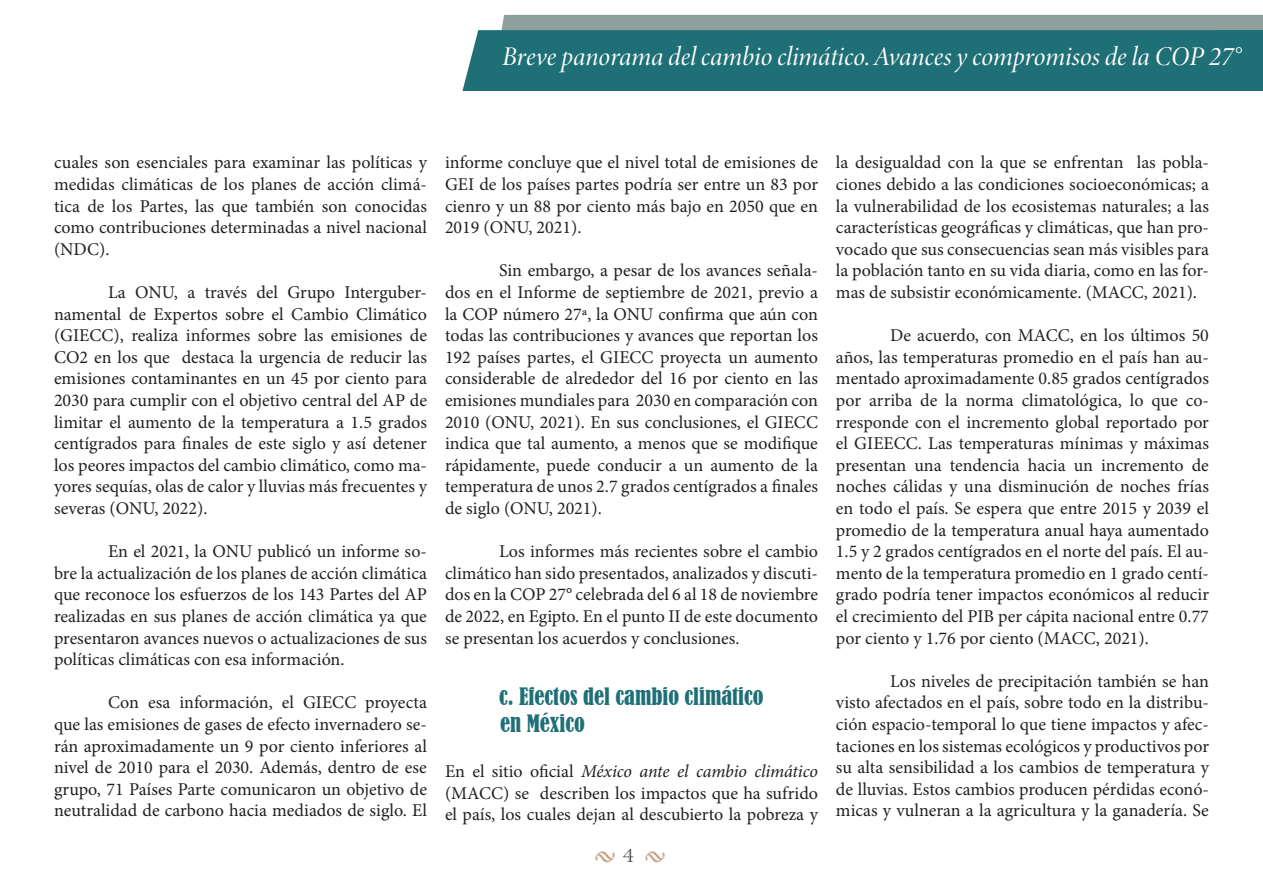
<style>
.page{position:relative;width:1263px;height:893px;background:#fff}
.page>*{position:absolute;margin:0;border:0;box-sizing:border-box;transform-origin:0 0}
.t1{font:italic 27px "Minion Variable Concept";letter-spacing:-.04em;color:#fff}
.t2{font:condensed 22.5px/27px "Bernard";color:#1f6f77}
.t3{font:18px/21.6px "Minion Pro";color:#231f20;text-align:justify}
.t4{font:18px "Castellar";color:#231f20}
.s1{font-style:italic}
</style>
<div class="page">
<div style="left:501px;top:15px;width:745px;height:15px;background:#8f9f9e"></div>
<div style="left:462px;top:30px;width:757px;height:61px;background:#1f6f77"></div>
<div style="left:1246px;top:15px;width:17px;height:30px;background:#8f9f9e"></div>
<div style="left:1219px;top:30px;width:44px;height:61px;background:#1f6f77"></div>
<img style="left:595px;top:851px;width:20px;height:12px">
<img style="left:645px;top:851px;width:20px;height:12px">
<h1 class="t1" style="left:502px;top:37px;width:741px">Breve panorama del cambio climático. Avances y compromisos de la COP 27°</h1>
<p class="t3" style="left:54px;top:152px;width:374px">cuales son esenciales para examinar las políticas y medidas climáticas de los planes de acción climá&shy;tica de los Partes, las que también son conocidas como contribuciones determinadas a nivel nacional (NDC).</p>
<p class="t3" style="left:54px;top:281px;width:374px;text-indent:54px">La ONU, a través del Grupo Interguber&shy;namental de Expertos sobre el Cambio Climático (GIECC), realiza informes sobre las emisiones de CO2 en los que destaca la urgencia de reducir las emisiones contaminantes en un 45 por ciento para 2030 para cumplir con el objetivo central del AP de limitar el aumento de la temperatura a 1.5 grados centígrados para finales de este siglo y así detener los peores impactos del cambio climático, como ma&shy;yores sequías, olas de calor y lluvias más frecuentes y severas (ONU, 2022).</p>
<p class="t3" style="left:54px;top:541px;width:374px;text-indent:54px">En el 2021, la ONU publicó un informe so&shy;bre la actualización de los planes de acción climática que reconoce los esfuerzos de los 143 Partes del AP realizadas en sus planes de acción climática ya que presentaron avances nuevos o actualizaciones de sus políticas climáticas con esa información.</p>
<p class="t3" style="left:54px;top:692px;width:374px;text-indent:54px">Con esa información, el GIECC proyecta que las emisiones de gases de efecto invernadero se&shy;rán aproximadamente un 9 por ciento inferiores al nivel de 2010 para el 2030. Además, dentro de ese grupo, 71 Países Parte comunicaron un objetivo de neutralidad de carbono hacia mediados de siglo. El</p>
<p class="t3" style="left:445px;top:152px;width:375px">informe concluye que el nivel total de emisiones de GEI de los países partes podría ser entre un 83 por cienro y un 88 por ciento más bajo en 2050 que en 2019 (ONU, 2021).</p>
<p class="t3" style="left:445px;top:260px;width:374px;text-indent:54px">Sin embargo, a pesar de los avances señala&shy;dos en el Informe de septiembre de 2021, previo a la COP número 27ª, la ONU confirma que aún con todas las contribuciones y avances que reportan los 192 países partes, el GIECC proyecta un aumento considerable de alrededor del 16 por ciento en las emisiones mundiales para 2030 en comparación con 2010 (ONU, 2021). En sus conclusiones, el GIECC indica que tal aumento, a menos que se modifique rápidamente, puede conducir a un aumento de la temperatura de unos 2.7 grados centígrados a finales de siglo (ONU, 2021).</p>
<p class="t3" style="left:445px;top:541px;width:374px;text-indent:54px">Los informes más recientes sobre el cambio climático han sido presentados, analizados y discuti&shy;dos en la COP 27° celebrada del 6 al 18 de noviembre de 2022, en Egipto. En el punto II de este documento se presentan los acuerdos y conclusiones.</p>
<p class="t2" style="left:499px;top:683px;width:266px">c. Efectos del cambio climático en México</p>
<p class="t3" style="left:445px;top:761px;width:374px">En el sitio oficial <span class="s1">México ante el cambio climático </span>(MACC) se describen los impactos que ha sufrido el país, los cuales dejan al descubierto la pobreza y</p>
<p class="t4" style="left:623px;top:846px;width:12px">4</p>
<p class="t3" style="left:836px;top:152px;width:374px">la desigualdad con la que se enfrentan las pobla&shy;ciones debido a las condiciones socioeconómicas; a la vulnerabilidad de los ecosistemas naturales; a las características geográficas y climáticas, que han pro&shy;vocado que sus consecuencias sean más visibles para la población tanto en su vida diaria, como en las for&shy;mas de subsistir económicamente. (MACC, 2021).</p>
<p class="t3" style="left:836px;top:325px;width:374px;text-indent:54px">De acuerdo, con MACC, en los últimos 50 años, las temperaturas promedio en el país han au&shy;mentado aproximadamente 0.85 grados centígrados por arriba de la norma climatológica, lo que co&shy;rresponde con el incremento global reportado por el GIEECC. Las temperaturas mínimas y máximas presentan una tendencia hacia un incremento de noches cálidas y una disminución de noches frías en todo el país. Se espera que entre 2015 y 2039 el promedio de la temperatura anual haya aumentado 1.5 y 2 grados centígrados en el norte del país. El au&shy;mento de la temperatura promedio en 1 grado centí&shy;grado podría tener impactos económicos al reducir el crecimiento del PIB per cápita nacional entre 0.77 por ciento y 1.76 por ciento (MACC, 2021).</p>
<p class="t3" style="left:836px;top:670px;width:374px;text-indent:54px">Los niveles de precipitación también se han visto afectados en el país, sobre todo en la distribu&shy;ción espacio-temporal lo que tiene impactos y afec&shy;taciones en los sistemas ecológicos y productivos por su alta sensibilidad a los cambios de temperatura y de lluvias. Estos cambios producen pérdidas econó&shy;micas y vulneran a la agricultura y la ganadería. Se</p>
</div>
